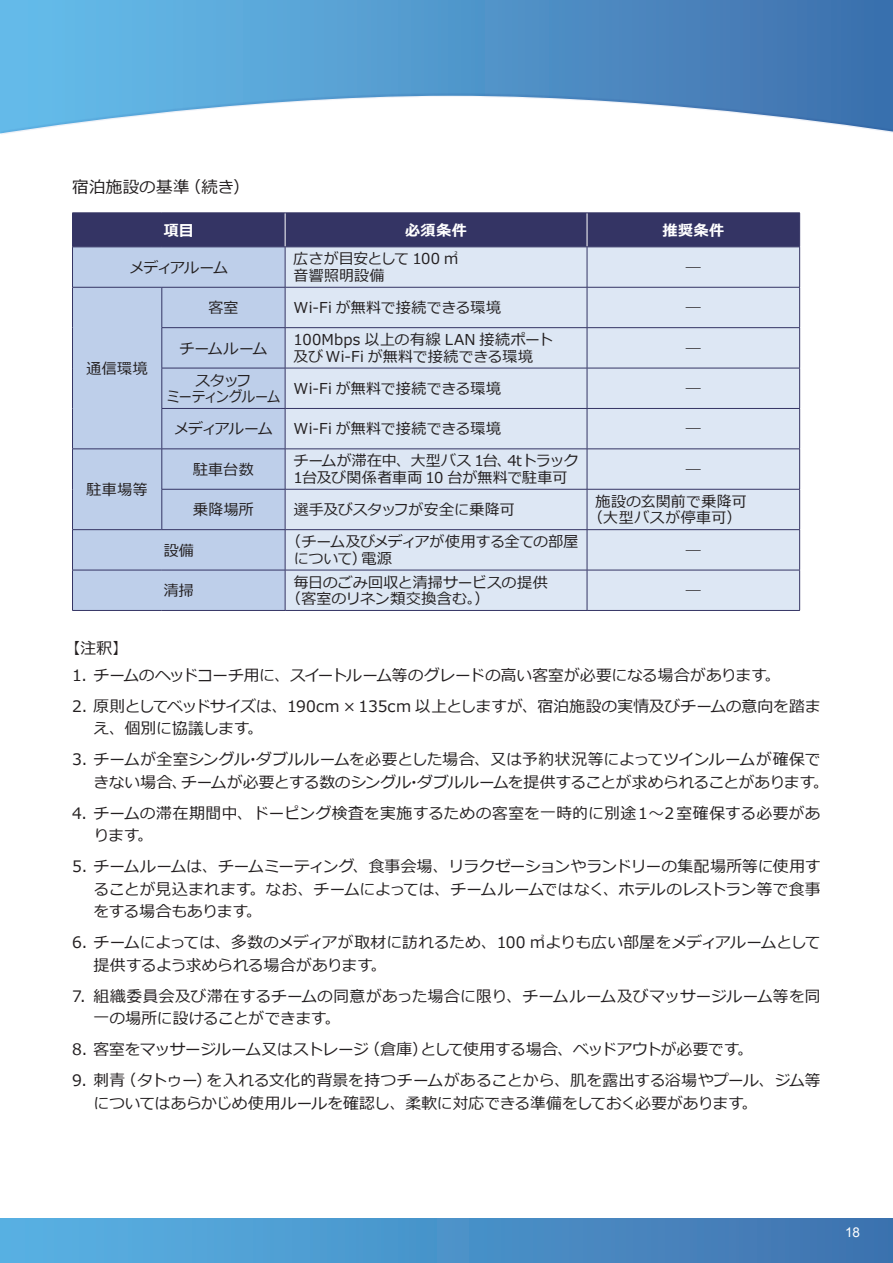
<style>
.page{position:relative;width:893px;height:1263px;background:#fff}
.page>*{position:absolute;margin:0;border:0;box-sizing:border-box;transform-origin:0 0}
.t1{font:16.5px "Meiryo";letter-spacing:.02em;color:#231f20}
.t2{font:15.75px/22.5px "Meiryo";letter-spacing:-.005em;color:#231f20}
.t3{font:15.75px/22.5px "Meiryo";letter-spacing:.02em;color:#231f20}
.t4{font:15.75px "Meiryo";letter-spacing:-.03em;color:#231f20}
.t5{font:15px/16.5px "Meiryo";letter-spacing:.005em;color:#231f20}
.t6{font:15px/16.5px "Meiryo";letter-spacing:-.015em;color:#231f20}
.t7{font:15px "Meiryo";letter-spacing:-.07em;color:#231f20}
.t8{font:15px/16.5px "Meiryo";letter-spacing:-.05em;color:#231f20;text-align:center}
.t9{font:700 15px "Meiryo";letter-spacing:.03em;color:#fff}
.t10{font:13.5px "Arial";color:#fff}
</style>
<div class="page">
<div style="left:0;top:1218px;width:893px;height:45px;background:linear-gradient(to right,#58b3e4,#3f72ae)"></div>
<hr style="left:0;top:1218px;width:1px;height:45px;background:#57b0e2">
<svg style="left:0;top:0;width:893px;height:134px"></svg>
<div style="left:73px;top:214px;width:726px;height:33px;background:#343464"></div>
<div style="left:73px;top:248px;width:212px;height:362px;background:#becfea"></div>
<div style="left:286px;top:248px;width:513px;height:362px;background:#dde7f4"></div>
<hr style="left:285px;top:213px;width:1px;height:34px;background:#fff">
<hr style="left:587px;top:213px;width:1px;height:34px;background:#fff">
<hr style="left:72px;top:213px;width:90px;height:1px;background:#343464">
<hr style="left:72px;top:213px;width:1px;height:34px;background:#343464">
<hr style="left:162px;top:213px;width:123px;height:1px;background:#343464">
<hr style="left:285px;top:213px;width:302px;height:1px;background:#343464">
<hr style="left:587px;top:213px;width:213px;height:1px;background:#343464">
<hr style="left:799px;top:213px;width:1px;height:34px;background:#343464">
<hr style="left:285px;top:247px;width:1px;height:40px;background:#343464">
<hr style="left:587px;top:247px;width:1px;height:40px;background:#343464">
<hr style="left:285px;top:287px;width:1px;height:40px;background:#343464">
<hr style="left:587px;top:287px;width:1px;height:40px;background:#343464">
<hr style="left:285px;top:328px;width:1px;height:40px;background:#343464">
<hr style="left:587px;top:328px;width:1px;height:40px;background:#343464">
<hr style="left:285px;top:368px;width:1px;height:40px;background:#343464">
<hr style="left:587px;top:368px;width:1px;height:40px;background:#343464">
<hr style="left:285px;top:409px;width:1px;height:40px;background:#343464">
<hr style="left:587px;top:409px;width:1px;height:40px;background:#343464">
<hr style="left:285px;top:449px;width:1px;height:40px;background:#343464">
<hr style="left:587px;top:449px;width:1px;height:40px;background:#343464">
<hr style="left:285px;top:489px;width:1px;height:40px;background:#343464">
<hr style="left:587px;top:489px;width:1px;height:40px;background:#343464">
<hr style="left:285px;top:530px;width:1px;height:40px;background:#343464">
<hr style="left:587px;top:530px;width:1px;height:40px;background:#343464">
<hr style="left:285px;top:570px;width:1px;height:40px;background:#343464">
<hr style="left:587px;top:570px;width:1px;height:40px;background:#343464">
<hr style="left:72px;top:247px;width:90px;height:1px;background:#343464">
<hr style="left:72px;top:247px;width:1px;height:40px;background:#343464">
<hr style="left:162px;top:247px;width:123px;height:1px;background:#343464">
<hr style="left:285px;top:247px;width:302px;height:1px;background:#343464">
<hr style="left:587px;top:247px;width:213px;height:1px;background:#343464">
<hr style="left:799px;top:247px;width:1px;height:40px;background:#343464">
<hr style="left:72px;top:287px;width:1px;height:41px;background:#343464">
<hr style="left:72px;top:328px;width:1px;height:40px;background:#343464">
<hr style="left:72px;top:368px;width:1px;height:40px;background:#343464">
<hr style="left:72px;top:408px;width:1px;height:41px;background:#343464">
<hr style="left:799px;top:287px;width:1px;height:40px;background:#343464">
<hr style="left:799px;top:328px;width:1px;height:40px;background:#343464">
<hr style="left:799px;top:368px;width:1px;height:40px;background:#343464">
<hr style="left:799px;top:409px;width:1px;height:40px;background:#343464">
<hr style="left:72px;top:449px;width:1px;height:40px;background:#343464">
<hr style="left:72px;top:489px;width:1px;height:40px;background:#343464">
<hr style="left:799px;top:449px;width:1px;height:40px;background:#343464">
<hr style="left:799px;top:489px;width:1px;height:40px;background:#343464">
<hr style="left:72px;top:530px;width:1px;height:40px;background:#343464">
<hr style="left:799px;top:530px;width:1px;height:40px;background:#343464">
<hr style="left:72px;top:570px;width:1px;height:40px;background:#343464">
<hr style="left:799px;top:570px;width:1px;height:40px;background:#343464">
<hr style="left:72px;top:610px;width:90px;height:1px;background:#343464">
<hr style="left:162px;top:610px;width:123px;height:1px;background:#343464">
<hr style="left:285px;top:610px;width:302px;height:1px;background:#343464">
<hr style="left:587px;top:610px;width:213px;height:1px;background:#343464">
<hr style="left:72px;top:287px;width:90px;height:1px;background:#343464">
<hr style="left:162px;top:287px;width:123px;height:1px;background:#343464">
<hr style="left:285px;top:287px;width:302px;height:1px;background:#343464">
<hr style="left:587px;top:287px;width:213px;height:1px;background:#343464">
<hr style="left:162px;top:327px;width:123px;height:1px;background:#343464">
<hr style="left:285px;top:327px;width:302px;height:1px;background:#343464">
<hr style="left:587px;top:327px;width:213px;height:1px;background:#343464">
<hr style="left:162px;top:368px;width:123px;height:1px;background:#343464">
<hr style="left:285px;top:368px;width:302px;height:1px;background:#343464">
<hr style="left:587px;top:368px;width:213px;height:1px;background:#343464">
<hr style="left:162px;top:408px;width:123px;height:1px;background:#343464">
<hr style="left:285px;top:408px;width:302px;height:1px;background:#343464">
<hr style="left:587px;top:408px;width:213px;height:1px;background:#343464">
<hr style="left:72px;top:449px;width:90px;height:1px;background:#343464">
<hr style="left:162px;top:449px;width:123px;height:1px;background:#343464">
<hr style="left:285px;top:449px;width:302px;height:1px;background:#343464">
<hr style="left:587px;top:449px;width:213px;height:1px;background:#343464">
<hr style="left:162px;top:489px;width:123px;height:1px;background:#343464">
<hr style="left:285px;top:489px;width:302px;height:1px;background:#343464">
<hr style="left:587px;top:489px;width:213px;height:1px;background:#343464">
<hr style="left:72px;top:529px;width:90px;height:1px;background:#343464">
<hr style="left:162px;top:529px;width:123px;height:1px;background:#343464">
<hr style="left:285px;top:529px;width:302px;height:1px;background:#343464">
<hr style="left:587px;top:529px;width:213px;height:1px;background:#343464">
<hr style="left:72px;top:570px;width:90px;height:1px;background:#343464">
<hr style="left:162px;top:570px;width:123px;height:1px;background:#343464">
<hr style="left:285px;top:570px;width:302px;height:1px;background:#343464">
<hr style="left:587px;top:570px;width:213px;height:1px;background:#343464">
<hr style="left:162px;top:287px;width:1px;height:40px;background:#343464">
<hr style="left:162px;top:328px;width:1px;height:40px;background:#343464">
<hr style="left:162px;top:368px;width:1px;height:40px;background:#343464">
<hr style="left:162px;top:409px;width:1px;height:40px;background:#343464">
<hr style="left:162px;top:449px;width:1px;height:40px;background:#343464">
<hr style="left:162px;top:489px;width:1px;height:40px;background:#343464">
<p class="t1" style="left:72px;top:176px;width:179px">宿泊施設の基準（続き）</p>
<p class="t9" style="left:164px;top:220px;width:32px">項目</p>
<p class="t9" style="left:405px;top:220px;width:63px">必須条件</p>
<p class="t9" style="left:662px;top:220px;width:63px">推奨条件</p>
<p class="t7" style="left:130px;top:257px;width:100px">メディアルーム</p>
<p class="t5" style="left:294px;top:252px;width:167px">広さが目安として 100 ㎡音響照明設備</p>
<p class="t5" style="left:686px;top:260px;width:16px">─</p>
<p class="t5" style="left:87px;top:361px;width:63px">通信環境</p>
<p class="t5" style="left:87px;top:482px;width:63px">駐車場等</p>
<p class="t5" style="left:208px;top:300px;width:32px">客室</p>
<p class="t5" style="left:294px;top:300px;width:209px">Wi-Fi が無料で接続できる環境</p>
<p class="t5" style="left:686px;top:300px;width:16px">─</p>
<p class="t5" style="left:179px;top:341px;width:90px">チームルーム</p>
<p class="t5" style="left:294px;top:332px;width:261px">100Mbps 以上の有線 LAN 接続ポート及び Wi-Fi が無料で接続できる環境</p>
<p class="t5" style="left:686px;top:341px;width:16px">─</p>
<p class="t8" style="left:167px;top:373px;width:115px">スタッフ<br>ミーティングルーム</p>
<p class="t5" style="left:294px;top:381px;width:209px">Wi-Fi が無料で接続できる環境</p>
<p class="t5" style="left:686px;top:381px;width:16px">─</p>
<p class="t7" style="left:174px;top:418px;width:100px">メディアルーム</p>
<p class="t5" style="left:294px;top:421px;width:209px">Wi-Fi が無料で接続できる環境</p>
<p class="t5" style="left:686px;top:421px;width:16px">─</p>
<p class="t5" style="left:193px;top:462px;width:62px">駐車台数</p>
<p class="t5" style="left:294px;top:454px;width:286px">チームが滞在中、大型バス 1台、4tトラック<br>1台及び関係者車両 10 台が無料で駐車可</p>
<p class="t5" style="left:686px;top:462px;width:16px">─</p>
<p class="t5" style="left:193px;top:502px;width:62px">乗降場所</p>
<p class="t5" style="left:294px;top:502px;width:223px">選手及びスタッフが安全に乗降可</p>
<p class="t5" style="left:588px;top:494px;width:160px;text-align:center">施設の玄関前で乗降可（大型バスが停車可）</p>
<p class="t5" style="left:164px;top:543px;width:32px">設備</p>
<p class="t6" style="left:294px;top:534px;width:286px;text-indent:-8px">（チーム及びメディアが使用する全ての部屋について）電源</p>
<p class="t5" style="left:686px;top:543px;width:16px">─</p>
<p class="t5" style="left:164px;top:583px;width:32px">清掃</p>
<p class="t5" style="left:286px;top:575px;width:263px;text-indent:8px">毎日のごみ回収と清掃サービスの提供（客室のリネン類交換含む。）</p>
<p class="t5" style="left:686px;top:583px;width:16px">─</p>
<p class="t2" style="left:64px;top:638px;width:65px">【注釈】</p>
<p class="t2" style="left:72px;top:664px;width:709px">1. チームのヘッドコーチ用に、スイートルーム等のグレードの高い客室が必要になる場合があります。</p>
<p class="t2" style="left:94px;top:695px;width:729px;text-indent:-21px">2. 原則としてベッドサイズは、190cm × 135cm 以上としますが、宿泊施設の実情及びチームの意向を踏まえ、個別に協議します。</p>
<p class="t2" style="left:94px;top:749px;width:736px;text-indent:-21px">3. チームが全室シングル・ダブルルームを必要とした場合、又は予約状況等によってツインルームが確保できない場合、チームが必要とする数のシングル・ダブルルームを提供することが求められることがあります。</p>
<p class="t3" style="left:94px;top:802px;width:729px;text-indent:-21px">4. チームの滞在期間中、ドーピング検査を実施するための客室を一時的に別途1～2室確保する必要があります。</p>
<p class="t2" style="left:94px;top:856px;width:729px;text-align:justify;text-indent:-21px">5. チームルームは、チームミーティング、食事会場、リラクゼーションやランドリーの集配場所等に使用することが見込まれます。なお、チームによっては、チームルームではなく、ホテルのレストラン等で食事をする場合もあります。</p>
<p class="t2" style="left:94px;top:932px;width:729px;text-indent:-21px">6. チームによっては、多数のメディアが取材に訪れるため、100 ㎡よりも広い部屋をメディアルームとして提供するよう求められる場合があります。</p>
<p class="t2" style="left:94px;top:985px;width:729px;text-indent:-21px">7. 組織委員会及び滞在するチームの同意があった場合に限り、チームルーム及びマッサージルーム等を同一の場所に設けることができます。</p>
<p class="t4" style="left:72px;top:1038px;width:682px">8. 客室をマッサージルーム又はストレージ（倉庫）として使用する場合、ベッドアウトが必要です。</p>
<p class="t2" style="left:94px;top:1070px;width:729px;text-indent:-21px">9. 刺青（タトゥー）を入れる文化的背景を持つチームがあることから、肌を露出する浴場やプール、ジム等についてはあらかじめ使用ルールを確認し、柔軟に対応できる準備をしておく必要があります。</p>
<p class="t10" style="left:845px;top:1223px;width:16px">18</p>
</div>
